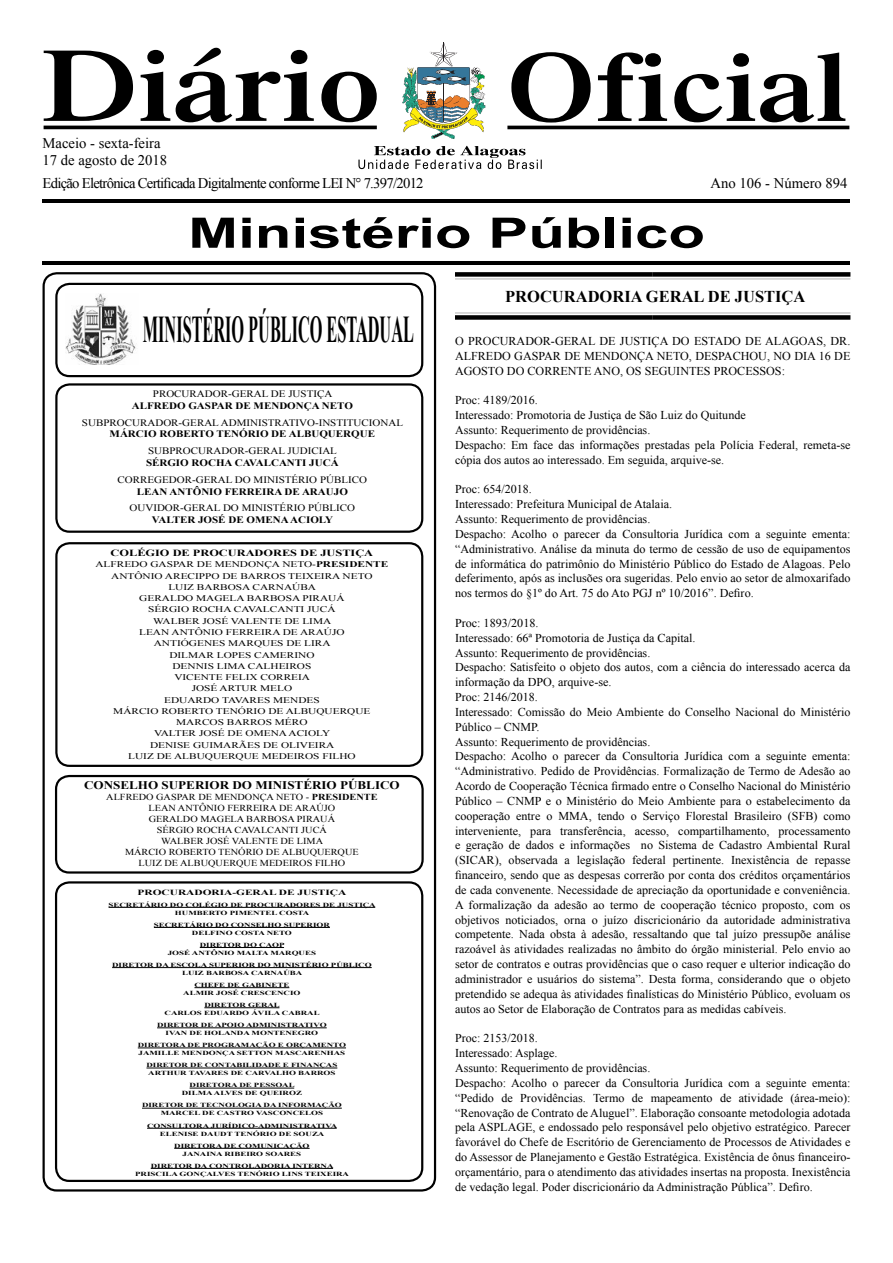
<style>
.page{position:relative;width:893px;height:1263px;background:#fff}
.page>*{position:absolute;margin:0;border:0;box-sizing:border-box;transform-origin:0 0}
.t1{font:700 42px "Arial";color:#000;scale:1.43 1}
.t2{font:700 37.8px "Times New Roman";color:#000;scale:.43 1}
.t3{font:700 16.5px "Times New Roman";color:#000}
.t4{font:14.7px "Times New Roman";letter-spacing:-.05em;color:#000}
.t5{font:14.7px/17.5px "Times New Roman";color:#000}
.t6{font:12px/14.9px "Times New Roman";color:#000}
.t7{font:700 11.7px "Times New Roman";color:#000;scale:1.12 1}
.t8{font:9.75px "Times New Roman";color:#000;scale:1.12 1}
.t9{font:700 9.75px "Times New Roman";color:#000;scale:1.12 1}
.t10{font:700 9.45px "Times New Roman";color:#000;scale:1.31 1}
.t11{font:9.15px/10.9px "Times New Roman";color:#000;text-align:center;scale:1.12 1}
.t12{font:8.7px/11.2px "Times New Roman";color:#000;text-align:center;scale:1.31 1}
.t13{font:700 7.95px "Times New Roman";color:#000;scale:1.43 1}
.t14{font:700 6.3px/7.9px "Times New Roman";color:#000;text-align:center;scale:1.43 1}
.s1{font-weight:700}
</style>
<div class="page">
<hr style="left:507px;top:126px;width:342px;height:3px;background:#000">
<svg style="left:44px;top:43px;width:801px;height:126px"></svg>
<hr style="left:43px;top:261px;width:807px;height:4px;background:#000">
<hr style="left:43px;top:200px;width:807px;height:3px;background:#000">
<div style="left:455px;top:272px;width:198px;height:5px;background:#000"></div>
<div style="left:653px;top:272px;width:197px;height:5px;background:#000"></div>
<hr style="left:653px;top:312px;width:197px;height:2px;background:#ccc">
<hr style="left:455px;top:278px;width:198px;height:2px;background:#ccc">
<hr style="left:653px;top:278px;width:197px;height:2px;background:#ccc">
<hr style="left:455px;top:312px;width:198px;height:2px;background:#ccc">
<div style="left:455px;top:315px;width:198px;height:5px;background:#000"></div>
<div style="left:653px;top:315px;width:197px;height:5px;background:#000"></div>
<div style="left:43px;top:272px;width:393px;height:919px;border:2px solid #000;border-radius:13px"></div>
<div style="left:55px;top:283px;width:368px;height:94px;border:2px solid #000;border-radius:13px"></div>
<div style="left:55px;top:383px;width:368px;height:150px;border:2px solid #000;border-radius:13px"></div>
<div style="left:55px;top:542px;width:368px;height:225px;border:2px solid #000;border-radius:13px"></div>
<div style="left:55px;top:775px;width:369px;height:98px;border:2px solid #000;border-radius:13px"></div>
<div style="left:55px;top:881px;width:368px;height:301px;border:2px solid #000;border-radius:13px"></div>
<img style="left:66px;top:293px;width:70px;height:71px">
<hr style="left:109px;top:907px;width:266px;height:1px;background:#000">
<hr style="left:154px;top:927px;width:176px;height:1px;background:#000">
<hr style="left:200px;top:947px;width:84px;height:1px;background:#000">
<hr style="left:112px;top:967px;width:260px;height:1px;background:#000">
<hr style="left:194px;top:987px;width:95px;height:1px;background:#000">
<hr style="left:204px;top:1007px;width:75px;height:1px;background:#000">
<hr style="left:157px;top:1027px;width:170px;height:1px;background:#000">
<hr style="left:138px;top:1047px;width:208px;height:1px;background:#000">
<hr style="left:146px;top:1068px;width:191px;height:1px;background:#000">
<hr style="left:190px;top:1088px;width:104px;height:1px;background:#000">
<hr style="left:142px;top:1108px;width:200px;height:1px;background:#000">
<hr style="left:147px;top:1128px;width:190px;height:1px;background:#000">
<hr style="left:174px;top:1148px;width:136px;height:1px;background:#000">
<hr style="left:151px;top:1168px;width:182px;height:1px;background:#000">
<p class="t5" style="left:43px;top:134px;width:126px">Maceio - sexta-feira<br>17 de agosto de 2018</p>
<p class="t4" style="left:43px;top:173px;width:383px">Edição Eletrônica Certificada Digitalmente conforme LEI N° 7.397/2012</p>
<p class="t5" style="left:711px;top:174px;width:138px">Ano 106 - Número 894</p>
<h1 class="t1" style="left:188px;top:205px;width:363px">Ministério Público</h1>
<h2 class="t2" style="left:143px;top:303px;width:632px">MINISTÉRIO PÚBLICO ESTADUAL</h2>
<p class="t8" style="left:153px;top:387px;width:162px">PROCURADOR-GERAL DE JUSTIÇA</p>
<p class="t9" style="left:132px;top:399px;width:199px">ALFREDO GASPAR DE MENDONÇA NETO</p>
<p class="t8" style="left:82px;top:416px;width:288px">SUBPROCURADOR-GERAL ADMINISTRATIVO-INSTITUCIONAL</p>
<p class="t9" style="left:110px;top:427px;width:238px">MÁRCIO ROBERTO TENÓRIO DE ALBUQUERQUE</p>
<p class="t8" style="left:148px;top:444px;width:170px">SUBPROCURADOR-GERAL JUDICIAL</p>
<p class="t9" style="left:146px;top:456px;width:174px">SÉRGIO ROCHA CAVALCANTI JUCÁ</p>
<p class="t8" style="left:118px;top:473px;width:224px">CORREGEDOR-GERAL DO MINISTÉRIO PÚBLICO</p>
<p class="t9" style="left:137px;top:485px;width:190px">LEAN ANTÔNIO FERREIRA DE ARAUJO</p>
<p class="t8" style="left:129px;top:502px;width:203px">OUVIDOR-GERAL DO MINISTÉRIO PÚBLICO</p>
<p class="t9" style="left:152px;top:513px;width:163px">VALTER JOSÉ DE OMENA ACIOLY</p>
<p class="t10" style="left:111px;top:546px;width:202px">COLÉGIO DE PROCURADORES DE JUSTIÇA</p>
<p class="t12" style="left:95px;top:559px;width:225px">ALFREDO GASPAR DE MENDONÇA NETO-<span class="s1">PRESIDENTE<br></span>ANTÔNIO ARECIPPO DE BARROS TEIXEIRA NETO<br>LUIZ BARBOSA CARNAÚBA<br>GERALDO MAGELA BARBOSA PIRAUÁ<br>SÉRGIO ROCHA CAVALCANTI JUCÁ<br>WALBER JOSÉ VALENTE DE LIMA<br>LEAN ANTÔNIO FERREIRA DE ARAÚJO<br>ANTIÓGENES MARQUES DE LIRA<br>DILMAR LOPES CAMERINO<br>DENNIS LIMA CALHEIROS<br>VICENTE FELIX CORREIA<br>JOSÉ ARTUR MELO<br>EDUARDO TAVARES MENDES<br>MÁRCIO ROBERTO TENÓRIO DE ALBUQUERQUE<br>MARCOS BARROS MÉRO<br>VALTER JOSÉ DE OMENA ACIOLY<br>DENISE GUIMARÃES DE OLIVEIRA<br>LUIZ DE ALBUQUERQUE MEDEIROS FILHO</p>
<p class="t7" style="left:84px;top:777px;width:283px">CONSELHO SUPERIOR DO MINISTÉRIO PÚBLICO</p>
<p class="t11" style="left:106px;top:792px;width:244px">ALFREDO GASPAR DE MENDONÇA NETO - <span class="s1">PRESIDENTE </span>LEAN ANTÔNIO FERREIRA DE ARAÚJO<br>GERALDO MAGELA BARBOSA PIRAUÁ<br>SÉRGIO ROCHA CAVALCANTI JUCÁ<br>WALBER JOSÉ VALENTE DE LIMA<br>MÁRCIO ROBERTO TENÓRIO DE ALBUQUERQUE<br>LUIZ DE ALBUQUERQUE MEDEIROS FILHO</p>
<p class="t13" style="left:138px;top:886px;width:147px">PROCURADORIA-GERAL DE JUSTIÇA</p>
<p class="t14" style="left:109px;top:900px;width:188px">SECRETÁRIO DO COLÉGIO DE PROCURADORES DE JUSTIÇA<br>HUMBERTO PIMENTEL COSTA</p>
<p class="t14" style="left:154px;top:920px;width:125px">SECRETÁRIO DO CONSELHO SUPERIOR<br>DELFINO COSTA NETO</p>
<p class="t14" style="left:168px;top:940px;width:105px">DIRETOR DO CAOP<br>JOSÉ ANTÔNIO MALTA MARQUES</p>
<p class="t14" style="left:112px;top:961px;width:183px">DIRETOR DA ESCOLA SUPERIOR DO MINISTÉRIO PÚBLICO<br>LUIZ BARBOSA CARNAÚBA</p>
<p class="t14" style="left:183px;top:981px;width:83px">CHEFE DE GABINETE<br>ALMIR JOSÉ CRESCENCIO</p>
<p class="t14" style="left:165px;top:1001px;width:110px">DIRETOR GERAL<br>CARLOS EDUARDO ÁVILA CABRAL</p>
<p class="t14" style="left:157px;top:1021px;width:120px">DIRETOR DE APOIO ADMINISTRATIVO<br>IVAN DE HOLANDA MONTENEGRO</p>
<p class="t14" style="left:138px;top:1041px;width:147px;text-align:left">DIRETORA DE PROGRAMAÇÃO E ORÇAMENTO<br>JAMILLE MENDONÇA SETTON MASCARENHAS</p>
<p class="t14" style="left:146px;top:1061px;width:135px;text-align:left">DIRETOR DE CONTABILIDADE E FINANÇAS<br>ARTHUR TAVARES DE CARVALHO BARROS</p>
<p class="t14" style="left:182px;top:1081px;width:85px">DIRETORA DE PESSOAL<br>DILMA ALVES DE QUEIROZ</p>
<p class="t14" style="left:142px;top:1101px;width:141px">DIRETOR DE TECNOLOGIA DA INFORMAÇÃO<br>MARCEL DE CASTRO VASCONCELOS</p>
<p class="t14" style="left:147px;top:1121px;width:134px">CONSULTORA JURÍDICO-ADMINISTRATIVA<br>ELENISE DAUDT TENÓRIO DE SOUZA</p>
<p class="t14" style="left:174px;top:1141px;width:96px">DIRETORA DE COMUNICAÇÃO<br>JANAINA RIBEIRO SOARES</p>
<p class="t14" style="left:135px;top:1161px;width:151px">DIRETOR DA CONTROLADORIA INTERNA<br>PRISCILA GONÇALVES TENÓRIO LINS TEIXEIRA</p>
<h3 class="t3" style="left:505px;top:285px;width:302px">PROCURADORIA GERAL DE JUSTIÇA</h3>
<p class="t6" style="left:455px;top:333px;width:397px;text-align:justify">O PROCURADOR-GERAL DE JUSTIÇA DO ESTADO DE ALAGOAS, DR.<br>ALFREDO GASPAR DE MENDONÇA NETO, DESPACHOU, NO DIA 16 DE AGOSTO DO CORRENTE ANO, OS SEGUINTES PROCESSOS:</p>
<p class="t6" style="left:455px;top:393px;width:397px">Proc: 4189/2016.<br>Interessado: Promotoria de Justiça de São Luiz do Quitunde<br>Assunto: Requerimento de providências.<br>Despacho: Em face das informações prestadas pela Polícia Federal, remeta-se cópia dos autos ao interessado. Em seguida, arquive-se.</p>
<p class="t6" style="left:455px;top:482px;width:397px">Proc: 654/2018.<br>Interessado: Prefeitura Municipal de Atalaia.<br>Assunto: Requerimento de providências.<br>Despacho: Acolho o parecer da Consultoria Jurídica com a seguinte ementa: “Administrativo. Análise da minuta do termo de cessão de uso de equipamentos de informática do patrimônio do Ministério Público do Estado de Alagoas. Pelo deferimento, após as inclusões ora sugeridas. Pelo envio ao setor de almoxarifado nos termos do §1º do Art. 75 do Ato PGJ nº 10/2016”. Defiro.</p>
<p class="t6" style="left:455px;top:615px;width:397px">Proc: 1893/2018.<br>Interessado: 66ª Promotoria de Justiça da Capital.<br>Assunto: Requerimento de providências.<br>Despacho: Satisfeito o objeto dos autos, com a ciência do interessado acerca da informação da DPO, arquive-se.<br>Proc: 2146/2018.<br>Interessado: Comissão do Meio Ambiente do Conselho Nacional do Ministério Público – CNMP.<br>Assunto: Requerimento de providências.<br>Despacho: Acolho o parecer da Consultoria Jurídica com a seguinte ementa: “Administrativo. Pedido de Providências. Formalização de Termo de Adesão ao Acordo de Cooperação Técnica firmado entre o Conselho Nacional do Ministério Público – CNMP e o Ministério do Meio Ambiente para o estabelecimento da cooperação entre o MMA, tendo o Serviço Florestal Brasileiro (SFB) como interveniente, para transferência, acesso, compartilhamento, processamento e geração de dados e informações no Sistema de Cadastro Ambiental Rural (SICAR), observada a legislação federal pertinente. Inexistência de repasse financeiro, sendo que as despesas correrão por conta dos créditos orçamentários de cada convenente. Necessidade de apreciação da oportunidade e conveniência.<br>A formalização da adesão ao termo de cooperação técnico proposto, com os objetivos noticiados, orna o juízo discricionário da autoridade administrativa competente. Nada obsta à adesão, ressaltando que tal juízo pressupõe análise razoável às atividades realizadas no âmbito do órgão ministerial. Pelo envio ao setor de contratos e outras providências que o caso requer e ulterior indicação do administrador e usuários do sistema”. Desta forma, considerando que o objeto pretendido se adequa às atividades finalísticas do Ministério Público, evoluam os autos ao Setor de Elaboração de Contratos para as medidas cabíveis.</p>
<p class="t6" style="left:455px;top:1031px;width:397px">Proc: 2153/2018.<br>Interessado: Asplage.<br>Assunto: Requerimento de providências.<br>Despacho: Acolho o parecer da Consultoria Jurídica com a seguinte ementa: “Pedido de Providências. Termo de mapeamento de atividade (área-meio): “Renovação de Contrato de Aluguel”. Elaboração consoante metodologia adotada pela ASPLAGE, e endossado pelo responsável pelo objetivo estratégico. Parecer favorável do Chefe de Escritório de Gerenciamento de Processos de Atividades e do Assessor de Planejamento e Gestão Estratégica. Existência de ônus financeiro&shy;orçamentário, para o atendimento das atividades insertas na proposta. Inexistência de vedação legal. Poder discricionário da Administração Pública”. Defiro.</p>
</div>
